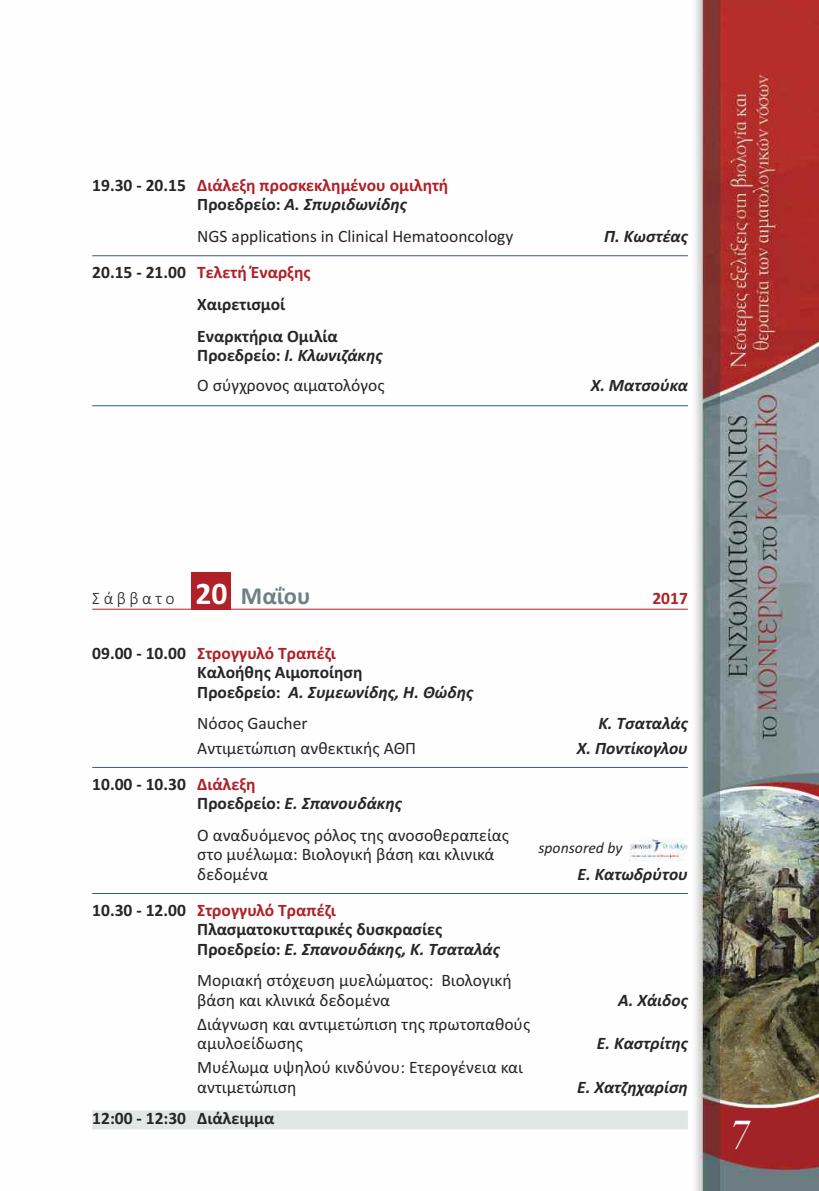
<style>
.page{position:relative;width:819px;height:1191px;background:#fff}
.page>*{position:absolute;margin:0;border:0;box-sizing:border-box;transform-origin:0 0}
.t1{font:700 42px "PF Garamond Classic Unicase";color:#fff}
.t2{font:700 31.68px "Calibri";color:#fff}
.t3{font:700 24.5px "Calibri";color:#6e8086}
.t4{font:17.5px/19.2px "Calibri";color:#272526}
.t5{font:700 17.5px/19.2px "Calibri";color:#272526}
.t6{font:italic 700 17.5px "Calibri";color:#272526}
.t7{font:700 17.5px/19.2px "Calibri";color:#b02027}
.t8{font:300 17.5px "Calibri";letter-spacing:.2em;color:#272526}
.t9{font:italic 15.75px "Calibri";color:#272526}
.s1{color:#272526}
.s2{font-style:italic;color:#272526}
.s3{color:#b02027}
.s4{font-weight:700}
.s5{font-weight:700;font-style:italic}
.s6{font-style:italic}
</style>
<div class="page">
<img style="left:92px;top:0;width:727px;height:1191px">
<hr style="left:92px;top:255px;width:595px;height:1px;background:#315c92">
<hr style="left:92px;top:405px;width:595px;height:1px;background:#315c92">
<hr style="left:92px;top:609px;width:595px;height:1px;background:#b02027">
<hr style="left:92px;top:767px;width:595px;height:1px;background:#315c92">
<hr style="left:92px;top:893px;width:595px;height:1px;background:#315c92">
<div style="left:92px;top:1110px;width:595px;height:14px;background:#e2e6e7"></div>
<div style="left:92px;top:1124px;width:595px;height:5px;background:#e2e6e7"></div>
<div style="left:191px;top:572px;width:40px;height:38px;background:#b02027"></div>
<img style="left:629px;top:837px;width:58px;height:23px">
<p class="t7" style="left:197px;top:175px;width:253px;text-indent:-105px"><span class="s1">19.30 - 20.15</span> Διάλεξη προσκεκλημένου ομιλητή<br><span class="s1">Προεδρείο:</span> <span class="s2">Α. Σπυριδωνίδης</span></p>
<p class="t4" style="left:197px;top:226px;width:317px">NGS applications in Clinical Hematooncology</p>
<p class="t6" style="left:604px;top:225px;width:85px">Π. Κωστέας</p>
<p class="t5" style="left:197px;top:256px;width:142px;line-height:31.7px;text-indent:-105px">20.15 - 21.00 <span class="s3">Τελετή Έναρξης<br></span>Χαιρετισμοί<br>Εναρκτήρια Ομιλία</p>
<p class="t4" style="left:197px;top:340px;width:189px;line-height:29.9px"><span class="s4">Προεδρείο:</span> <span class="s5">Ι. Κλωνιζάκης<br></span>Ο σύγχρονος αιματολόγος</p>
<p class="t6" style="left:590px;top:375px;width:99px">Χ. Ματσούκα</p>
<h2 class="t2" style="left:195px;top:574px;width:34px">20</h2>
<p class="t8" style="left:92px;top:587px;width:84px">Σάββατο</p>
<h3 class="t3" style="left:241px;top:581px;width:71px">Μαΐου</h3>
<p class="t7" style="left:652px;top:588px;width:37px">2017</p>
<p class="t5" style="left:197px;top:643px;width:277px;text-indent:-105px">09.00 - 10.00 <span class="s3">Στρογγυλό Τραπέζι<br></span>Καλοήθης Αιμοποίηση<br>Προεδρείο: <span class="s6">Α. Συμεωνίδης, Η. Θώδης</span></p>
<p class="t4" style="left:197px;top:713px;width:112px">Νόσος Gaucher</p>
<p class="t6" style="left:598px;top:713px;width:91px">Κ. Τσαταλάς</p>
<p class="t4" style="left:197px;top:738px;width:220px">Αντιμετώπιση ανθεκτικής ΑΘΠ</p>
<p class="t6" style="left:577px;top:737px;width:112px">Χ. Ποντίκογλου</p>
<p class="t5" style="left:197px;top:774px;width:206px;text-indent:-105px">10.00 - 10.30 <span class="s3">Διάλεξη<br></span>Προεδρείο: <span class="s6">Ε. Σπανουδάκης</span></p>
<p class="t4" style="left:197px;top:825px;width:313px">Ο αναδυόμενος ρόλος της ανοσοθεραπείας στο μυέλωμα: Βιολογική βάση και κλινικά</p>
<p class="t9" style="left:538px;top:838px;width:86px">sponsored by</p>
<p class="t4" style="left:197px;top:864px;width:72px">δεδομένα</p>
<p class="t6" style="left:577px;top:863px;width:112px">Ε. Κατωδρύτου</p>
<p class="t5" style="left:197px;top:900px;width:304px;text-indent:-105px">10.30 - 12.00 <span class="s3">Στρογγυλό Τραπέζι<br></span>Πλασματοκυτταρικές δυσκρασίες<br>Προεδρείο: <span class="s6">Ε. Σπανουδάκης, Κ. Τσαταλάς</span></p>
<p class="t4" style="left:197px;top:970px;width:316px">Μοριακή στόχευση μυελώματος: Βιολογική βάση και κλινικά δεδομένα</p>
<p class="t6" style="left:618px;top:989px;width:71px">Α. Χάιδος</p>
<p class="t4" style="left:197px;top:1014px;width:334px">Διάγνωση και αντιμετώπιση της πρωτοπαθούς αμυλοείδωσης</p>
<p class="t4" style="left:197px;top:1057px;width:327px">Μυέλωμα υψηλού κινδύνου: Ετερογένεια και αντιμετώπιση</p>
<p class="t5" style="left:92px;top:1108px;width:184px">12:00 - 12:30 Διάλειμμα</p>
<p class="t6" style="left:597px;top:1032px;width:92px">Ε. Καστρίτης</p>
<p class="t6" style="left:577px;top:1076px;width:112px">Ε. Χατζηχαρίση</p>
<h1 class="t1" style="left:732px;top:1109px;width:19px">7</h1>
</div>
